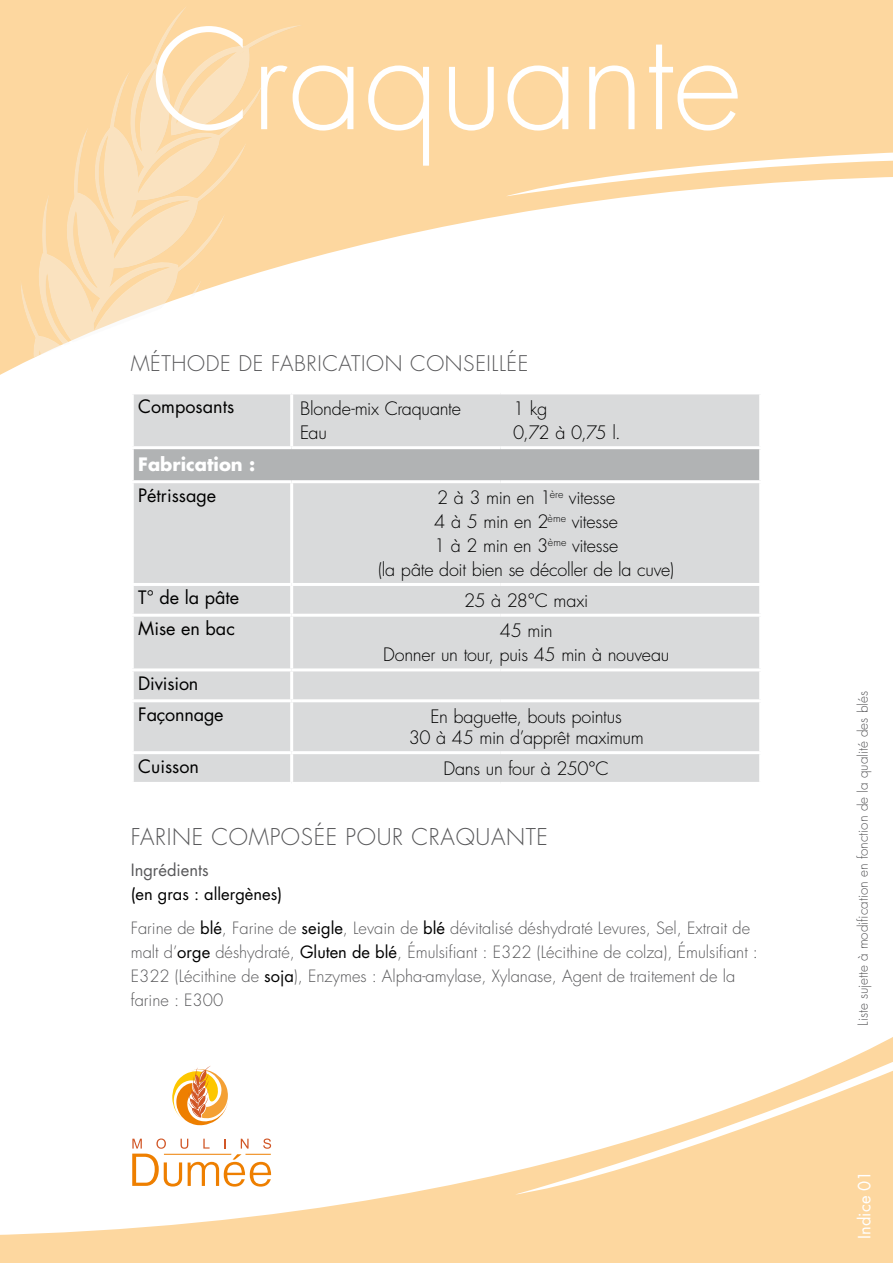
<style>
.page{position:relative;width:893px;height:1263px;background:#fff}
.page>*{position:absolute;margin:0;border:0;box-sizing:border-box;transform-origin:0 0}
.t1{font:300 135px "Futura";color:#fff}
.t2{font:300 22.5px "Futura";letter-spacing:.03em;color:#58585a}
.t3{font:300 21px "Futura";letter-spacing:.03em;color:#58585a}
.t4{font:300 18px/24px "Futura";letter-spacing:-.015em;color:#000;text-align:center}
.t5{font:18px/30.9px "Futura";color:#000}
.t6{font:700 18px "Futura";color:#fff}
.t7{font:300 16.5px/24px "Futura";color:#58585a}
.t8{font:16.5px "Futura";color:#000}
.t9{font:16.5px "Futura";color:#58585a}
.t10{font:16.5px "Futura";color:#fff}
.t11{font:300 13.5px "Futura";color:#58585a}
.s1{font-weight:400;color:#000}
</style>
<div class="page">
<svg style="left:0;top:1037px;width:893px;height:226px"></svg>
<svg style="left:515px;top:1055px;width:378px;height:139px;fill:#fdd79f"></svg>
<div style="left:132px;top:1066px;width:144px;height:120px;background:#fff"></div>
<svg style="left:132px;top:1138px;width:139px;height:48px"></svg>
<svg style="left:172px;top:1066px;width:56px;height:59px"></svg>
<svg style="left:0;top:0;width:893px;height:375px;fill:#fdd79f"></svg>
<div style="left:20px;top:5px;width:284px;height:373px;background:#000;opacity:.1"></div>
<svg style="left:506px;top:152px;width:387px;height:44px"></svg>
<div style="left:134px;top:394px;width:625px;height:388px;background:#d9dadb"></div>
<div style="left:134px;top:449px;width:625px;height:31px;background:#b1b3b4"></div>
<hr style="left:131px;top:446px;width:161px;height:3px;background:#fff">
<hr style="left:131px;top:480px;width:161px;height:3px;background:#fff">
<hr style="left:131px;top:583px;width:161px;height:3px;background:#fff">
<hr style="left:131px;top:614px;width:161px;height:3px;background:#fff">
<hr style="left:131px;top:668px;width:161px;height:3px;background:#fff">
<hr style="left:131px;top:699px;width:161px;height:3px;background:#fff">
<hr style="left:131px;top:751px;width:161px;height:3px;background:#fff">
<hr style="left:290px;top:394px;width:3px;height:52px;background:#fff">
<hr style="left:292px;top:446px;width:209px;height:3px;background:#fff">
<hr style="left:501px;top:446px;width:261px;height:3px;background:#fff">
<hr style="left:292px;top:480px;width:209px;height:3px;background:#fff">
<hr style="left:290px;top:483px;width:3px;height:100px;background:#fff">
<hr style="left:501px;top:480px;width:261px;height:3px;background:#fff">
<hr style="left:292px;top:583px;width:209px;height:3px;background:#fff">
<hr style="left:290px;top:586px;width:3px;height:28px;background:#fff">
<hr style="left:501px;top:583px;width:261px;height:3px;background:#fff">
<hr style="left:292px;top:614px;width:209px;height:3px;background:#fff">
<hr style="left:290px;top:617px;width:3px;height:51px;background:#fff">
<hr style="left:501px;top:614px;width:261px;height:3px;background:#fff">
<hr style="left:292px;top:668px;width:209px;height:3px;background:#fff">
<hr style="left:290px;top:671px;width:3px;height:28px;background:#fff">
<hr style="left:501px;top:668px;width:261px;height:3px;background:#fff">
<hr style="left:292px;top:699px;width:209px;height:3px;background:#fff">
<hr style="left:290px;top:702px;width:3px;height:49px;background:#fff">
<hr style="left:501px;top:699px;width:261px;height:3px;background:#fff">
<hr style="left:292px;top:751px;width:209px;height:3px;background:#fff">
<hr style="left:290px;top:754px;width:3px;height:28px;background:#fff">
<hr style="left:501px;top:751px;width:261px;height:3px;background:#fff">
<h1 class="t1" style="left:151px;top:-7px;width:593px">Craquante</h1>
<p class="t3" style="left:131px;top:350px;width:399px">MÉTHODE DE FABRICATION CONSEILLÉE</p>
<p class="t5" style="left:138px;top:391px;width:97px">Composants</p>
<p class="t4" style="left:300px;top:397px;width:162px">Blonde-mix Craquante</p>
<p class="t4" style="left:513px;top:397px;width:36px">1 kg</p>
<p class="t4" style="left:300px;top:421px;width:28px">Eau</p>
<p class="t4" style="left:513px;top:421px;width:109px">0,72 à 0,75 l.</p>
<p class="t6" style="left:138px;top:452px;width:118px">Fabrication :</p>
<p class="t5" style="left:138px;top:479px;width:79px">Pétrissage</p>
<p class="t4" style="left:378px;top:486px;width:297px">2 à 3 min en 1<sup>ère</sup> vitesse<br>4 à 5 min en 2<sup>ème</sup> vitesse<br>1 à 2 min en 3<sup>ème</sup> vitesse<br>(la pâte doit bien se décoller de la cuve)</p>
<p class="t5" style="left:138px;top:582px;width:102px">T° de la pâte</p>
<p class="t4" style="left:464px;top:588px;width:126px">25 à 28°C maxi</p>
<p class="t5" style="left:138px;top:613px;width:98px">Mise en bac</p>
<p class="t4" style="left:383px;top:619px;width:288px">45 min<br>Donner un tour, puis 45 min à nouveau</p>
<p class="t5" style="left:138px;top:668px;width:87px">Division<br>Façonnage</p>
<p class="t4" style="left:409px;top:706px;width:236px;line-height:21px">En baguette, bouts pointus<br>30 à 45 min d’apprêt maximum</p>
<p class="t5" style="left:138px;top:750px;width:62px">Cuisson</p>
<p class="t4" style="left:443px;top:756px;width:167px">Dans un four à 250°C</p>
<h2 class="t2" style="left:131px;top:823px;width:419px">FARINE COMPOSÉE POUR CRAQUANTE</h2>
<p class="t9" style="left:131px;top:858px;width:79px">Ingrédients</p>
<p class="t8" style="left:131px;top:882px;width:153px">(en gras : allergènes)</p>
<p class="t7" style="left:131px;top:916px;width:629px">Farine de <span class="s1">blé</span>, Farine de <span class="s1">seigle</span>, Levain de <span class="s1">blé</span> dévitalisé déshydraté Levures, Sel, Extrait de malt d’<span class="s1">orge</span> déshydraté, <span class="s1">Gluten de blé</span>, Émulsifiant : E322 (Lécithine de colza), Émulsifiant :<br>E322 (Lécithine de <span class="s1">soja</span>), Enzymes : Alpha-amylase, Xylanase, Agent de traitement de la farine : E300</p>
<p class="t11" style="left:854px;top:1026px;width:336px;rotate:-90deg">Liste sujette à modification en fonction de la qualité des blés</p>
<p class="t10" style="left:853px;top:1239px;width:70px;rotate:-90deg">Indice 01</p>
</div>
